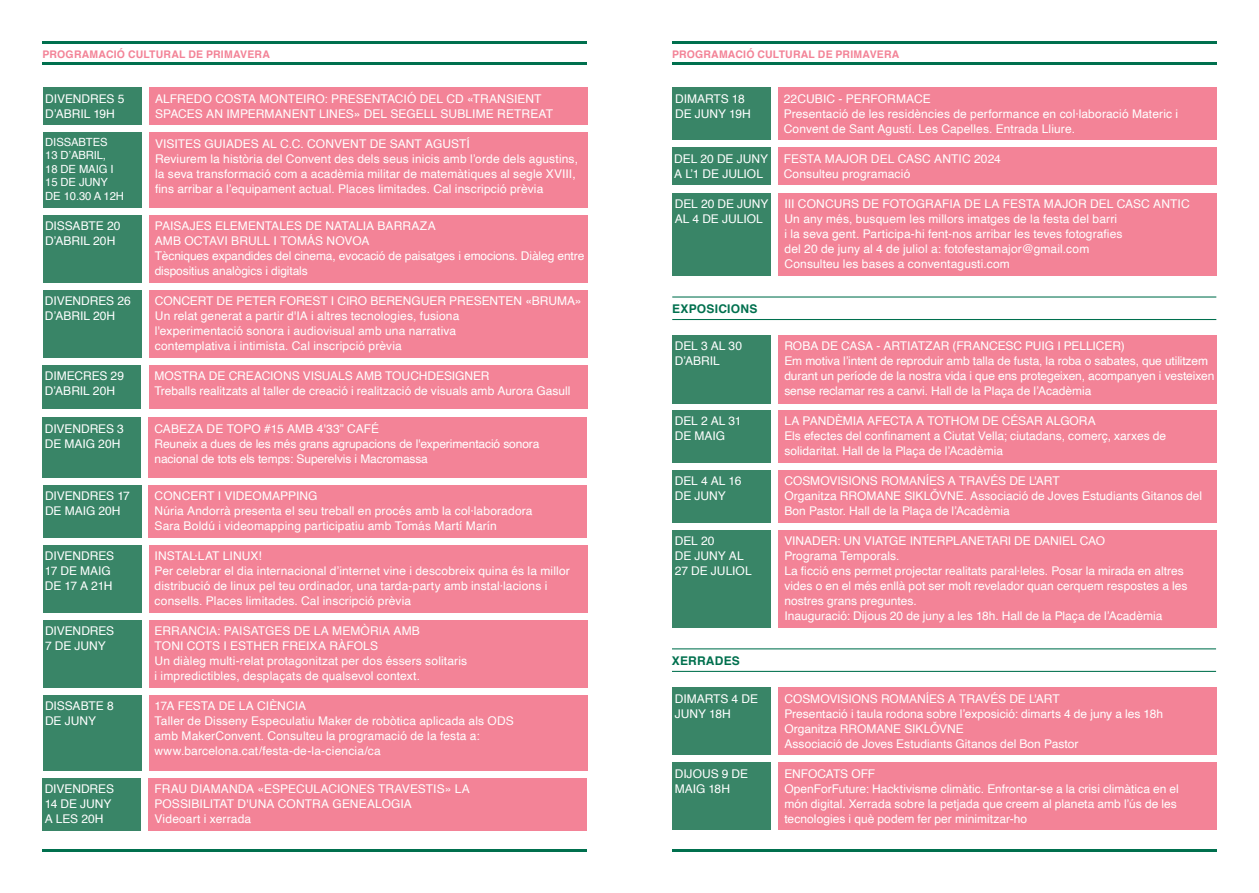
<style>
.page{position:relative;width:1259px;height:893px;background:#fff}
.page>*{position:absolute;margin:0;border:0;box-sizing:border-box;transform-origin:0 0}
.t1{font:12px/15px "Helvetica";letter-spacing:.005em;color:#fff}
.t2{font:700 12px "Helvetica";letter-spacing:.02em;color:#00704e}
.t3{font:11.25px/13.5px "Helvetica";letter-spacing:-.01em;color:#fff}
.t4{font:700 10.5px "Helvetica";letter-spacing:.02em;color:#f38397}
</style>
<div class="page">
<hr style="left:43px;top:849px;width:544px;height:3px;background:#00704e">
<div style="left:43px;top:485px;width:98px;height:53px;background:#398567"></div>
<div style="left:149px;top:485px;width:438px;height:53px;background:#f38397"></div>
<div style="left:43px;top:418px;width:98px;height:60px;background:#398567"></div>
<div style="left:149px;top:418px;width:438px;height:60px;background:#f38397"></div>
<div style="left:43px;top:620px;width:98px;height:68px;background:#398567"></div>
<div style="left:149px;top:620px;width:438px;height:68px;background:#f38397"></div>
<div style="left:43px;top:132px;width:99px;height:76px;background:#398567"></div>
<div style="left:149px;top:132px;width:438px;height:76px;background:#f38397"></div>
<hr style="left:43px;top:41px;width:544px;height:3px;background:#00704e">
<hr style="left:43px;top:63px;width:544px;height:2px;background:#00704e">
<div style="left:43px;top:87px;width:99px;height:38px;background:#398567"></div>
<div style="left:149px;top:87px;width:438px;height:38px;background:#f38397"></div>
<div style="left:43px;top:215px;width:98px;height:68px;background:#398567"></div>
<div style="left:149px;top:215px;width:438px;height:68px;background:#f38397"></div>
<div style="left:43px;top:290px;width:98px;height:67px;background:#398567"></div>
<div style="left:149px;top:290px;width:438px;height:68px;background:#f38397"></div>
<div style="left:43px;top:365px;width:98px;height:44px;background:#398567"></div>
<div style="left:149px;top:365px;width:438px;height:44px;background:#f38397"></div>
<div style="left:43px;top:545px;width:98px;height:68px;background:#398567"></div>
<div style="left:149px;top:545px;width:438px;height:68px;background:#f38397"></div>
<div style="left:43px;top:695px;width:98px;height:75px;background:#398567"></div>
<div style="left:149px;top:695px;width:438px;height:75px;background:#f38397"></div>
<hr style="left:672px;top:41px;width:544px;height:3px;background:#00704e">
<hr style="left:672px;top:63px;width:544px;height:2px;background:#00704e">
<hr style="left:672px;top:849px;width:544px;height:3px;background:#00704e">
<div style="left:672px;top:335px;width:99px;height:68px;background:#398567"></div>
<div style="left:778px;top:335px;width:438px;height:68px;background:#f38397"></div>
<hr style="left:672px;top:296px;width:544px;height:2px;background:#00704e">
<hr style="left:672px;top:319px;width:544px;height:1px;background:#00704e">
<div style="left:672px;top:411px;width:99px;height:52px;background:#398567"></div>
<div style="left:778px;top:411px;width:438px;height:52px;background:#f38397"></div>
<div style="left:672px;top:471px;width:99px;height:52px;background:#398567"></div>
<div style="left:778px;top:471px;width:438px;height:52px;background:#f38397"></div>
<div style="left:672px;top:531px;width:99px;height:97px;background:#398567"></div>
<div style="left:778px;top:531px;width:438px;height:97px;background:#f38397"></div>
<div style="left:672px;top:688px;width:99px;height:67px;background:#398567"></div>
<div style="left:778px;top:688px;width:438px;height:67px;background:#f38397"></div>
<hr style="left:672px;top:648px;width:544px;height:1px;background:#00704e">
<hr style="left:672px;top:671px;width:544px;height:1px;background:#00704e">
<div style="left:672px;top:763px;width:99px;height:67px;background:#398567"></div>
<div style="left:778px;top:763px;width:438px;height:67px;background:#f38397"></div>
<div style="left:672px;top:193px;width:99px;height:82px;background:#398567"></div>
<div style="left:778px;top:193px;width:438px;height:82px;background:#f38397"></div>
<div style="left:672px;top:148px;width:98px;height:37px;background:#398567"></div>
<div style="left:778px;top:148px;width:438px;height:37px;background:#f38397"></div>
<div style="left:43px;top:778px;width:98px;height:52px;background:#398567"></div>
<div style="left:148px;top:778px;width:439px;height:52px;background:#f38397"></div>
<div style="left:672px;top:87px;width:98px;height:53px;background:#398567"></div>
<div style="left:778px;top:87px;width:438px;height:53px;background:#f38397"></div>
<p class="t4" style="left:43px;top:45px;width:229px">PROGRAMACIÓ CULTURAL DE PRIMAVERA</p>
<p class="t1" style="left:45px;top:91px;width:81px">DIVENDRES 5<br>D’ABRIL 19H</p>
<p class="t1" style="left:155px;top:91px;width:400px">ALFREDO COSTA MONTEIRO: PRESENTACIÓ DEL CD «TRANSIENT<br>SPACES AN IMPERMANENT LINES» DEL SEGELL SUBLIME RETREAT</p>
<p class="t3" style="left:45px;top:135px;width:80px">DISSABTES<br>13 D’ABRIL,<br>18 DE MAIG I<br>15 DE JUNY<br>DE 10.30 A 12H</p>
<p class="t1" style="left:155px;top:136px;width:424px">VISITES GUIADES AL C.C. CONVENT DE SANT AGUSTÍ<br>Reviurem la història del Convent des dels seus inicis amb l’orde dels agustins, la seva transformació com a acadèmia militar de matemàtiques al segle XVIII, fins arribar a l’equipament actual. Places limitades. Cal inscripció prèvia</p>
<p class="t1" style="left:45px;top:219px;width:77px">DISSABTE 20<br>D’ABRIL 20H</p>
<p class="t1" style="left:155px;top:219px;width:431px">PAISAJES ELEMENTALES DE NATALIA BARRAZA<br>AMB OCTAVI BRULL I TOMÁS NOVOA<br>Tècniques expandides del cinema, evocació de paisatges i emocions. Diàleg entre dispositius analògics i digitals</p>
<p class="t1" style="left:45px;top:294px;width:87px">DIVENDRES 26<br>D’ABRIL 20H</p>
<p class="t1" style="left:155px;top:294px;width:428px">CONCERT DE PETER FOREST I CIRO BERENGUER PRESENTEN «BRUMA» Un relat generat a partir d'IA i altres tecnologies, fusiona<br>l'experimentació sonora i audiovisual amb una narrativa<br>contemplativa i intimista. Cal inscripció prèvia</p>
<p class="t1" style="left:45px;top:369px;width:81px">DIMECRES 29<br>D’ABRIL 20H</p>
<p class="t1" style="left:154px;top:369px;width:417px">MOSTRA DE CREACIONS VISUALS AMB TOUCHDESIGNER<br>Treballs realitzats al taller de creació i realització de visuals amb Aurora Gasull</p>
<p class="t1" style="left:45px;top:421px;width:81px">DIVENDRES 3<br>DE MAIG 20H</p>
<p class="t1" style="left:154px;top:421px;width:386px">CABEZA DE TOPO #15 AMB 4'33” CAFÉ<br>Reuneix a dues de les més grans agrupacions de l'experimentació sonora nacional de tots els temps: Superelvis i Macromassa</p>
<p class="t1" style="left:45px;top:489px;width:86px">DIVENDRES 17<br>DE MAIG 20H</p>
<p class="t1" style="left:155px;top:489px;width:379px">CONCERT I VIDEOMAPPING<br>Núria Andorrà presenta el seu treball en procés amb la col·laboradora<br>Sara Boldú i videomapping participatiu amb Tomás Martí Marín</p>
<p class="t1" style="left:45px;top:549px;width:71px">DIVENDRES<br>17 DE MAIG<br>DE 17 A 21H</p>
<p class="t1" style="left:155px;top:549px;width:417px">INSTAL·LAT LINUX!<br>Per celebrar el dia internacional d’internet vine i descobreix quina és la millor distribució de linux pel teu ordinador, una tarda-party amb instal·lacions i consells. Places limitades. Cal inscripció prèvia</p>
<p class="t1" style="left:45px;top:624px;width:71px">DIVENDRES<br>7 DE JUNY</p>
<p class="t1" style="left:155px;top:624px;width:314px">ERRANCIA: PAISATGES DE LA MEMÒRIA AMB<br>TONI COTS I ESTHER FREIXA RÀFOLS<br>Un diàleg multi-relat protagonitzat per dos éssers solitaris i impredictibles, desplaçats de qualsevol context.</p>
<p class="t1" style="left:45px;top:699px;width:70px">DISSABTE 8<br>DE JUNY</p>
<p class="t1" style="left:154px;top:699px;width:361px">17A FESTA DE LA CIÈNCIA<br>Taller de Disseny Especulatiu Maker de robòtica aplicada als ODS amb MakerConvent. Consulteu la programació de la festa a: www.barcelona.cat/festa-de-la-ciencia/ca</p>
<p class="t1" style="left:45px;top:781px;width:71px">DIVENDRES<br>14 DE JUNY<br>A LES 20H</p>
<p class="t1" style="left:154px;top:781px;width:317px">FRAU DIAMANDA «ESPECULACIONES TRAVESTIS» LA<br>POSSIBILITAT D'UNA CONTRA GENEALOGIA<br>Videoart i xerrada</p>
<p class="t4" style="left:672px;top:45px;width:229px">PROGRAMACIÓ CULTURAL DE PRIMAVERA</p>
<p class="t1" style="left:675px;top:91px;width:77px">DIMARTS 18<br>DE JUNY 19H</p>
<p class="t1" style="left:783px;top:91px;width:396px">22CUBIC - PERFORMACE<br>Presentació de les residències de performance en col·laboració Materic i<br>Convent de Sant Agustí. Les Capelles. Entrada Lliure.</p>
<p class="t1" style="left:674px;top:151px;width:95px">DEL 20 DE JUNY<br>A L’1 DE JULIOL</p>
<p class="t1" style="left:783px;top:151px;width:219px">FESTA MAJOR DEL CASC ANTIC 2024<br>Consulteu programació</p>
<p class="t1" style="left:675px;top:196px;width:95px">DEL 20 DE JUNY<br>AL 4 DE JULIOL</p>
<p class="t1" style="left:784px;top:196px;width:407px">III CONCURS DE FOTOGRAFIA DE LA FESTA MAJOR DEL CASC ANTIC Un any més, busquem les millors imatges de la festa del barri<br>i la seva gent. Participa-hi fent-nos arribar les teves fotografies<br>del 20 de juny al 4 de juliol a: fotofestamajor@gmail.com<br>Consulteu les bases a conventagusti.com</p>
<p class="t2" style="left:672px;top:299px;width:87px">EXPOSICIONS</p>
<p class="t1" style="left:675px;top:339px;width:69px">DEL 3 AL 30<br>D’ABRIL</p>
<p class="t1" style="left:784px;top:339px;width:431px">ROBA DE CASA - ARTIATZAR (FRANCESC PUIG I PELLICER)<br>Em motiva l’intent de reproduir amb talla de fusta, la roba o sabates, que utilitzem durant un període de la nostra vida i que ens protegeixen, acompanyen i vesteixen sense reclamar res a canvi. Hall de la Plaça de l’Acadèmia</p>
<p class="t1" style="left:675px;top:414px;width:68px">DEL 2 AL 31<br>DE MAIG</p>
<p class="t1" style="left:784px;top:414px;width:383px">LA PANDÈMIA AFECTA A TOTHOM DE CÉSAR ALGORA<br>Els efectes del confinament a Ciutat Vella; ciutadans, comerç, xarxes de solidaritat. Hall de la Plaça de l’Acadèmia</p>
<p class="t1" style="left:675px;top:474px;width:68px">DEL 4 AL 16<br>DE JUNY</p>
<p class="t1" style="left:784px;top:474px;width:419px">COSMOVISIONS ROMANÍES A TRAVÉS DE L'ART<br>Organitza RROMANE SIKLǑVNE. Associació de Joves Estudiants Gitanos del<br>Bon Pastor. Hall de la Plaça de l’Acadèmia</p>
<p class="t1" style="left:675px;top:534px;width:78px">DEL 20<br>DE JUNY AL<br>27 DE JULIOL</p>
<p class="t1" style="left:784px;top:534px;width:404px">VINADER: UN VIATGE INTERPLANETARI DE DANIEL CAO<br>Programa Temporals.<br>La ficció ens permet projectar realitats paral·leles. Posar la mirada en altres vides o en el més enllà pot ser molt revelador quan cerquem respostes a les nostres grans preguntes.<br>Inauguració: Dijous 20 de juny a les 18h. Hall de la Plaça de l’Acadèmia</p>
<p class="t2" style="left:672px;top:651px;width:69px">XERRADES</p>
<p class="t1" style="left:675px;top:691px;width:85px">DIMARTS 4 DE<br>JUNY 18H</p>
<p class="t1" style="left:784px;top:691px;width:380px">COSMOVISIONS ROMANÍES A TRAVÉS DE L'ART<br>Presentació i taula rodona sobre l’exposició: dimarts 4 de juny a les 18h Organitza RROMANE SIKLǑVNE<br>Associació de Joves Estudiants Gitanos del Bon Pastor</p>
<p class="t1" style="left:675px;top:766px;width:75px">DIJOUS 9 DE<br>MAIG 18H</p>
<p class="t1" style="left:784px;top:766px;width:396px">ENFOCATS OFF<br>OpenForFuture: Hacktivisme climàtic. Enfrontar‑se a la crisi climàtica en el món digital. Xerrada sobre la petjada que creem al planeta amb l’ús de les tecnologies i què podem fer per minimitzar-ho</p>
</div>
